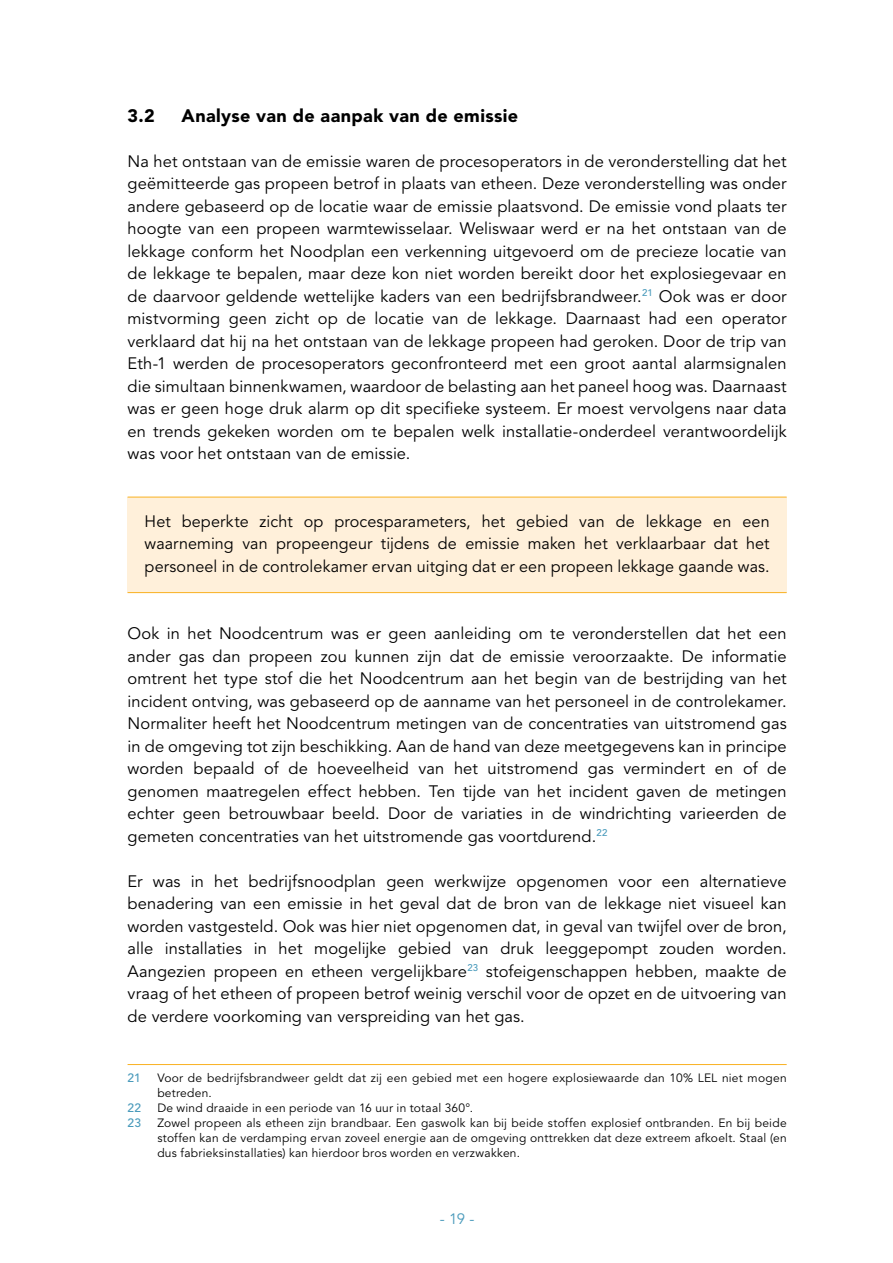
<style>
.page{position:relative;width:893px;height:1263px;background:#fff}
.page>*{position:absolute;margin:0;border:0;box-sizing:border-box;transform-origin:0 0}
.t1{font:900 18px "Avenir LT Std";letter-spacing:.02em;color:#000}
.Bodytekst{font:16.5px/22.5px "Avenir LT Std";letter-spacing:.005em;color:#000;text-align:justify}
.Bodytekst_geel_kader{font:16.5px/22.5px "Avenir LT Std";letter-spacing:.005em;color:#000;text-align:justify}
.t2{font:15px "Avenir LT Std";color:#499abb}
.Voetnoot{font:12px/15px "Avenir LT Std";letter-spacing:.02em;color:#000}
.Voetnoot-2{font:500 12px "Avenir LT Std";color:#499abb}
</style>
<div class="page">
<div style="left:128px;top:497px;width:659px;height:96px;background:#fff0da"></div>
<hr style="left:128px;top:592px;width:659px;height:1px;background:#f9b122">
<hr style="left:128px;top:497px;width:659px;height:1px;background:#f9b122">
<hr style="left:128px;top:1064px;width:659px;height:1px;background:#f9b122">
<p class="t1" style="left:128px;top:104px;width:29px">3.2</p>
<p class="t1" style="left:182px;top:104px;width:338px">Analyse van de aanpak van de emissie</p>
<p class="Bodytekst" style="left:128px;top:150px;width:661px">Na het ontstaan van de emissie waren de procesoperators in de veronderstelling dat het geëmitteerde gas propeen betrof in plaats van etheen. Deze veronderstelling was onder andere gebaseerd op de locatie waar de emissie plaatsvond. De emissie vond plaats ter hoogte van een propeen warmtewisselaar. Weliswaar werd er na het ontstaan van de lekkage conform het Noodplan een verkenning uitgevoerd om de precieze locatie van de lekkage te bepalen, maar deze kon niet worden bereikt door het explosiegevaar en de daarvoor geldende wettelijke kaders van een bedrijfsbrandweer.<sup>21</sup> Ook was er door mistvorming geen zicht op de locatie van de lekkage. Daarnaast had een operator verklaard dat hij na het ontstaan van de lekkage propeen had geroken. Door de trip van Eth-1 werden de procesoperators geconfronteerd met een groot aantal alarmsignalen die simultaan binnenkwamen, waardoor de belasting aan het paneel hoog was. Daarnaast was er geen hoge druk alarm op dit specifieke systeem. Er moest vervolgens naar data en trends gekeken worden om te bepalen welk installatie-onderdeel verantwoordelijk was voor het ontstaan van de emissie.</p>
<p class="Bodytekst_geel_kader" style="left:145px;top:510px;width:627px">Het beperkte zicht op procesparameters, het gebied van de lekkage en een waarneming van propeengeur tijdens de emissie maken het verklaarbaar dat het personeel in de controlekamer ervan uitging dat er een propeen lekkage gaande was.</p>
<p class="Bodytekst" style="left:128px;top:623px;width:661px">Ook in het Noodcentrum was er geen aanleiding om te veronderstellen dat het een ander gas dan propeen zou kunnen zijn dat de emissie veroorzaakte. De informatie omtrent het type stof die het Noodcentrum aan het begin van de bestrijding van het incident ontving, was gebaseerd op de aanname van het personeel in de controlekamer.<br>Normaliter heeft het Noodcentrum metingen van de concentraties van uitstromend gas in de omgeving tot zijn beschikking. Aan de hand van deze meetgegevens kan in principe worden bepaald of de hoeveelheid van het uitstromend gas vermindert en of de genomen maatregelen effect hebben. Ten tijde van het incident gaven de metingen echter geen betrouwbaar beeld. Door de variaties in de windrichting varieerden de gemeten concentraties van het uitstromende gas voortdurend.<sup>22</sup></p>
<p class="Bodytekst" style="left:128px;top:870px;width:661px">Er was in het bedrijfsnoodplan geen werkwijze opgenomen voor een alternatieve benadering van een emissie in het geval dat de bron van de lekkage niet visueel kan worden vastgesteld. Ook was hier niet opgenomen dat, in geval van twijfel over de bron, alle installaties in het mogelijke gebied van druk leeggepompt zouden worden.<br>Aangezien propeen en etheen vergelijkbare<sup>23</sup> stofeigenschappen hebben, maakte de vraag of het etheen of propeen betrof weinig verschil voor de opzet en de uitvoering van de verdere voorkoming van verspreiding van het gas.</p>
<p class="Voetnoot-2" style="left:128px;top:1070px;width:15px">21</p>
<p class="Voetnoot" style="left:157px;top:1070px;width:631px">Voor de bedrijfsbrandweer geldt dat zij een gebied met een hogere explosiewaarde dan 10% LEL niet mogen betreden.</p>
<p class="Voetnoot-2" style="left:128px;top:1100px;width:15px">22</p>
<p class="Voetnoot" style="left:157px;top:1100px;width:317px">De wind draaide in een periode van 16 uur in totaal 360°.</p>
<p class="Voetnoot-2" style="left:128px;top:1115px;width:15px">23</p>
<p class="Voetnoot" style="left:157px;top:1115px;width:631px;text-align:justify">Zowel propeen als etheen zijn brandbaar. Een gaswolk kan bij beide stoffen explosief ontbranden. En bij beide stoffen kan de verdamping ervan zoveel energie aan de omgeving onttrekken dat deze extreem afkoelt. Staal (en dus fabrieksinstallaties) kan hierdoor bros worden en verzwakken.</p>
<p class="t2" style="left:440px;top:1210px;width:36px">- 19 -</p>
</div>
